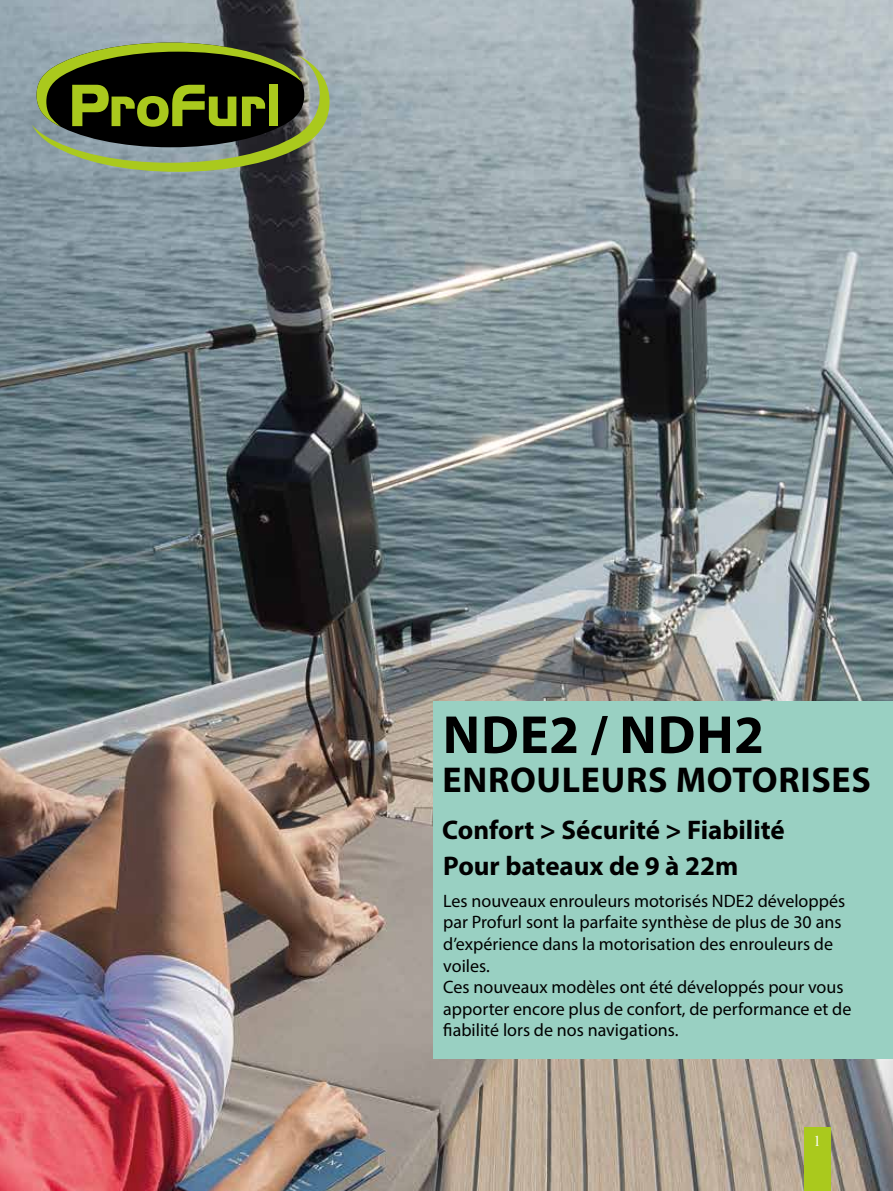
<style>
.page{position:relative;width:893px;height:1191px;background:#fff}
.page>*{position:absolute;margin:0;border:0;box-sizing:border-box;transform-origin:0 0}
.t1{font:700 54px "Myriad Pro";letter-spacing:.02em;color:#000}
.t2{font:700 36px "Myriad Pro";letter-spacing:.02em;color:#000}
.t3{font:700 27px/36.2px "Myriad Pro";color:#000}
.t4{font:18px/21.6px "Myriad Pro";color:#000}
.t5{font:15px "Times New Roman";color:#fff}
</style>
<div class="page">
<img style="left:0;top:0;width:893px;height:1191px">
<div style="left:434px;top:702px;width:459px;height:357px;background:#99d0c2"></div>
<div style="left:804px;top:1127px;width:27px;height:64px;background:#aac91d"></div>
<svg style="left:32px;top:43px;width:298px;height:129px;background:#546035"></svg>
<h1 class="t1" style="left:443px;top:699px;width:323px">NDE2 / NDH2</h1>
<h2 class="t2" style="left:443px;top:756px;width:430px">ENROULEURS MOTORISES</h2>
<h3 class="t3" style="left:442px;top:810px;width:344px">Confort &gt; Sécurité &gt; Fiabilité<br>Pour bateaux de 9 à 22m</h3>
<p class="t4" style="left:443px;top:889px;width:410px">Les nouveaux enrouleurs motorisés NDE2 développés par Profurl sont la parfaite synthèse de plus de 30 ans d’expérience dans la motorisation des enrouleurs de voiles.<br>Ces nouveaux modèles ont été développés pour vous apporter encore plus de confort, de performance et de fiabilité lors de nos navigations.</p>
<p class="t5" style="left:814px;top:1130px;width:9px">1</p>
</div>
